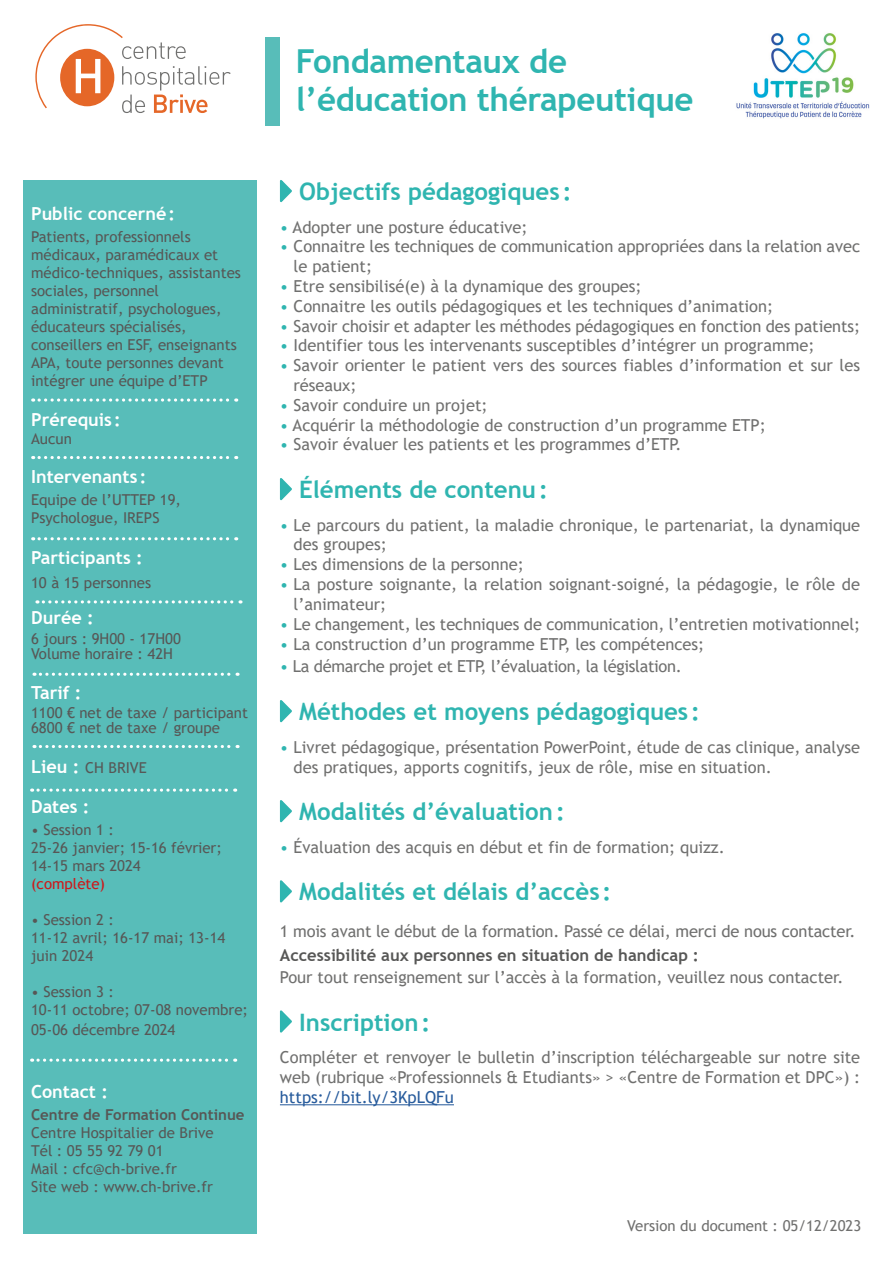
<style>
.page{position:relative;width:893px;height:1263px;background:#fff}
.page>*{position:absolute;margin:0;border:0;box-sizing:border-box;transform-origin:0 0}
.Titre_fiche_pratique-pro{font:700 33px/37.5px "Trebuchet MS";letter-spacing:-.01em;color:#2fb5b0}
.Ss-Titre_c12_bold_N80{font:700 24px "Trebuchet MS";color:#2fb5b0}
.Texte_courant_c9_N70{font:700 24px "Trebuchet MS";color:#2fb5b0}
.titre-rubrique_tutorat{font:700 18px "Trebuchet MS";color:#fff}
.titre-rubrique_pratiques-pro{font:700 18px "Trebuchet MS";color:#fff}
.Texte_courant_c9_N70-2{font:700 18px "Trebuchet MS";color:#fff}
.Texte_courant_c9_N70-3{font:16.5px/19.8px "Trebuchet MS";color:#70706f}
.Texte_courant_c9_N70-4{font:16.5px "Trebuchet MS";letter-spacing:-.02em;color:#70706f}
.Texte_courant_c9_N70-5{font:700 16.5px "Trebuchet MS";color:#575756}
.Texte_courant_c9_N70-6{font:15px/18px "Trebuchet MS";color:#575756}
.t1{font:15px "Trebuchet MS";color:#70706f}
.Texte_courant_c9_N70-7{font:700 15px "Trebuchet MS";color:#575756}
.titre-rubrique_tutorat-2{font:15px "Trebuchet MS";color:#575756}
.s1{font-weight:700;font-size:18px;color:#fff}
.s2{color:#cd171a}
.s3{color:#2fb5b0}
.s4{color:#275b9c}
</style>
<div class="page">
<div style="left:265px;top:37px;width:15px;height:89px;background:#58bdb9"></div>
<div style="left:23px;top:180px;width:233px;height:1054px;background:#58bdb9"></div>
<hr style="left:280px;top:1104px;width:174px;height:1px;background:#275b9c">
<svg style="left:279px;top:180px;width:13px;height:23px"></svg>
<svg style="left:279px;top:478px;width:13px;height:23px"></svg>
<svg style="left:279px;top:700px;width:13px;height:23px"></svg>
<svg style="left:279px;top:800px;width:13px;height:23px"></svg>
<svg style="left:279px;top:880px;width:13px;height:23px"></svg>
<svg style="left:279px;top:1010px;width:13px;height:23px"></svg>
<svg style="left:33px;top:398px;width:204px;height:4px"></svg>
<svg style="left:33px;top:456px;width:204px;height:3px"></svg>
<svg style="left:33px;top:537px;width:204px;height:3px"></svg>
<svg style="left:34px;top:745px;width:204px;height:3px"></svg>
<svg style="left:32px;top:788px;width:204px;height:4px"></svg>
<svg style="left:37px;top:600px;width:204px;height:3px"></svg>
<svg style="left:34px;top:673px;width:204px;height:3px"></svg>
<svg style="left:32px;top:1058px;width:204px;height:4px"></svg>
<svg style="left:35px;top:24px;width:196px;height:89px"></svg>
<img style="left:736px;top:33px;width:134px;height:86px">
<p class="titre-rubrique_pratiques-pro" style="left:31px;top:202px;width:146px">Public concerné:</p>
<p class="Texte_courant_c9_N70-6" style="left:31px;top:228px;width:211px">Patients, professionnels médicaux, paramédicaux et médico-techniques, assistantes sociales, personnel administratif, psychologues, éducateurs spécialisés, conseillers en ESF, enseignants<br>APA, toute personnes devant intégrer une équipe d’ETP</p>
<p class="Texte_courant_c9_N70-2" style="left:31px;top:408px;width:91px">Prérequis :</p>
<p class="Texte_courant_c9_N70-6" style="left:31px;top:429px;width:42px">Aucun</p>
<p class="titre-rubrique_pratiques-pro" style="left:31px;top:465px;width:117px">Intervenants :</p>
<p class="Texte_courant_c9_N70-6" style="left:31px;top:491px;width:151px">Equipe de l’UTTEP 19,<br>Psychologue, IREPS</p>
<p class="titre-rubrique_tutorat" style="left:31px;top:547px;width:113px">Participants :</p>
<p class="Texte_courant_c9_N70-6" style="left:31px;top:574px;width:121px">10 à 15 personnes</p>
<p class="Texte_courant_c9_N70-2" style="left:31px;top:607px;width:64px">Durée :</p>
<p class="Texte_courant_c9_N70-6" style="left:31px;top:629px;width:151px">6 jours : 9H00 - 17H00</p>
<p class="Texte_courant_c9_N70-6" style="left:31px;top:644px;width:143px">Volume horaire : 42H</p>
<p class="titre-rubrique_tutorat" style="left:31px;top:681px;width:52px">Tarif :</p>
<p class="Texte_courant_c9_N70-6" style="left:31px;top:703px;width:218px">1100 € net de taxe / participant</p>
<p class="Texte_courant_c9_N70-6" style="left:31px;top:718px;width:190px">6800 € net de taxe / groupe</p>
<p class="titre-rubrique_tutorat-2" style="left:31px;top:758px;width:117px"><span class="s1">Lieu :</span> CH BRIVE</p>
<p class="titre-rubrique_tutorat" style="left:31px;top:795px;width:60px">Dates :</p>
<p class="Texte_courant_c9_N70-6" style="left:31px;top:820px;width:84px">• Session 1 :</p>
<p class="Texte_courant_c9_N70-6" style="left:31px;top:838px;width:192px">25-26 janvier; 15-16 février;<br>14-15 mars 2024<br><span class="s2">(complète)</span></p>
<p class="Texte_courant_c9_N70-6" style="left:31px;top:910px;width:84px">• Session 2 :</p>
<p class="Texte_courant_c9_N70-6" style="left:31px;top:928px;width:196px">11-12 avril; 16-17 mai; 13-14 juin 2024</p>
<p class="Texte_courant_c9_N70-6" style="left:31px;top:982px;width:84px">• Session 3 :</p>
<p class="Texte_courant_c9_N70-6" style="left:31px;top:1000px;width:218px;line-height:19.8px">10-11 octobre; 07-08 novembre;<br>05-06 décembre 2024</p>
<p class="titre-rubrique_tutorat" style="left:31px;top:1080px;width:78px">Contact :</p>
<p class="Texte_courant_c9_N70-7" style="left:31px;top:1105px;width:215px">Centre de Formation Continue</p>
<p class="Texte_courant_c9_N70-6" style="left:31px;top:1124px;width:184px">Centre Hospitalier de Brive</p>
<p class="Texte_courant_c9_N70-6" style="left:31px;top:1142px;width:134px">Tél : 05 55 92 79 01</p>
<p class="Texte_courant_c9_N70-6" style="left:31px;top:1160px;width:147px">Mail : cfc@ch-brive.fr</p>
<p class="Texte_courant_c9_N70-6" style="left:31px;top:1178px;width:183px">Site web : www.ch-brive.fr</p>
<p class="Titre_fiche_pratique-pro" style="left:296px;top:43px;width:399px">Fondamentaux de l’éducation thérapeutique</p>
<p class="Ss-Titre_c12_bold_N80" style="left:299px;top:177px;width:274px">Objectifs pédagogiques :</p>
<p class="Texte_courant_c9_N70-3" style="left:280px;top:217px;width:249px"><span class="s3">•</span> Adopter une posture éducative;</p>
<p class="Texte_courant_c9_N70-3" style="left:294px;top:237px;width:568px;text-indent:-14px"><span class="s3">•</span> Connaitre les techniques de communication appropriées dans la relation avec le patient;</p>
<p class="Texte_courant_c9_N70-3" style="left:280px;top:276px;width:363px"><span class="s3">•</span> Etre sensibilisé(e) à la dynamique des groupes;</p>
<p class="Texte_courant_c9_N70-3" style="left:280px;top:296px;width:495px"><span class="s3">•</span> Connaitre les outils pédagogiques et les techniques d’animation;</p>
<p class="Texte_courant_c9_N70-3" style="left:280px;top:316px;width:582px"><span class="s3">•</span> Savoir choisir et adapter les méthodes pédagogiques en fonction des patients;</p>
<p class="Texte_courant_c9_N70-3" style="left:280px;top:336px;width:536px"><span class="s3">•</span> Identifier tous les intervenants susceptibles d’intégrer un programme;</p>
<p class="Texte_courant_c9_N70-3" style="left:294px;top:355px;width:568px;text-indent:-14px"><span class="s3">•</span> Savoir orienter le patient vers des sources fiables d’information et sur les réseaux;</p>
<p class="Texte_courant_c9_N70-3" style="left:280px;top:395px;width:209px"><span class="s3">•</span> Savoir conduire un projet;</p>
<p class="Texte_courant_c9_N70-3" style="left:280px;top:415px;width:487px"><span class="s3">•</span> Acquérir la méthodologie de construction d’un programme ETP;</p>
<p class="Texte_courant_c9_N70-3" style="left:280px;top:435px;width:403px"><span class="s3">•</span> Savoir évaluer les patients et les programmes d’ETP.</p>
<p class="Ss-Titre_c12_bold_N80" style="left:299px;top:475px;width:250px">Éléments de contenu:</p>
<p class="Texte_courant_c9_N70-3" style="left:294px;top:515px;width:568px;text-indent:-14px"><span class="s3">•</span> Le parcours du patient, la maladie chronique, le partenariat, la dynamique des groupes;</p>
<p class="Texte_courant_c9_N70-3" style="left:280px;top:554px;width:245px"><span class="s3">•</span> Les dimensions de la personne;</p>
<p class="Texte_courant_c9_N70-3" style="left:294px;top:574px;width:568px;text-indent:-14px"><span class="s3">•</span> La posture soignante, la relation soignant-soigné, la pédagogie, le rôle de l’animateur;</p>
<p class="Texte_courant_c9_N70-3" style="left:280px;top:614px;width:582px"><span class="s3">•</span> Le changement, les techniques de communication, l’entretien motivationnel;</p>
<p class="Texte_courant_c9_N70-3" style="left:280px;top:634px;width:426px"><span class="s3">•</span> La construction d’un programme ETP, les compétences;</p>
<p class="Texte_courant_c9_N70-4" style="left:280px;top:656px;width:403px"><span class="s3">•</span> La démarche projet et ETP, l’évaluation, la législation.</p>
<p class="Ss-Titre_c12_bold_N80" style="left:299px;top:697px;width:402px">Méthodes et moyens pédagogiques :</p>
<p class="Texte_courant_c9_N70-3" style="left:294px;top:737px;width:568px;text-indent:-14px"><span class="s3">•</span> Livret pédagogique, présentation PowerPoint, étude de cas clinique, analyse des pratiques, apports cognitifs, jeux de rôle, mise en situation.</p>
<p class="Ss-Titre_c12_bold_N80" style="left:299px;top:797px;width:267px">Modalités d’évaluation:</p>
<p class="Texte_courant_c9_N70-3" style="left:280px;top:837px;width:446px"><span class="s3">•</span> Évaluation des acquis en début et fin de formation; quizz.</p>
<p class="Texte_courant_c9_N70" style="left:299px;top:877px;width:314px">Modalités et délais d’accès :</p>
<p class="Texte_courant_c9_N70-3" style="left:280px;top:921px;width:577px">1 mois avant le début de la formation. Passé ce délai, merci de nous contacter.</p>
<p class="Texte_courant_c9_N70-5" style="left:280px;top:945px;width:421px">Accessibilité aux personnes en situation de handicap :</p>
<p class="Texte_courant_c9_N70-3" style="left:280px;top:967px;width:565px">Pour tout renseignement sur l’accès à la formation, veuillez nous contacter.</p>
<p class="Ss-Titre_c12_bold_N80" style="left:299px;top:1007px;width:133px">Inscription:</p>
<p class="Texte_courant_c9_N70-3" style="left:280px;top:1047px;width:582px;text-align:justify">Compléter et renvoyer le bulletin d’inscription téléchargeable sur notre site web (rubrique «Professionnels &amp; Etudiants» &gt; «Centre de Formation et DPC») : <span class="s4">https://bit.ly/3KpLQFu</span></p>
<p class="t1" style="left:627px;top:1216px;width:235px">Version du document : 05/12/2023</p>
</div>
